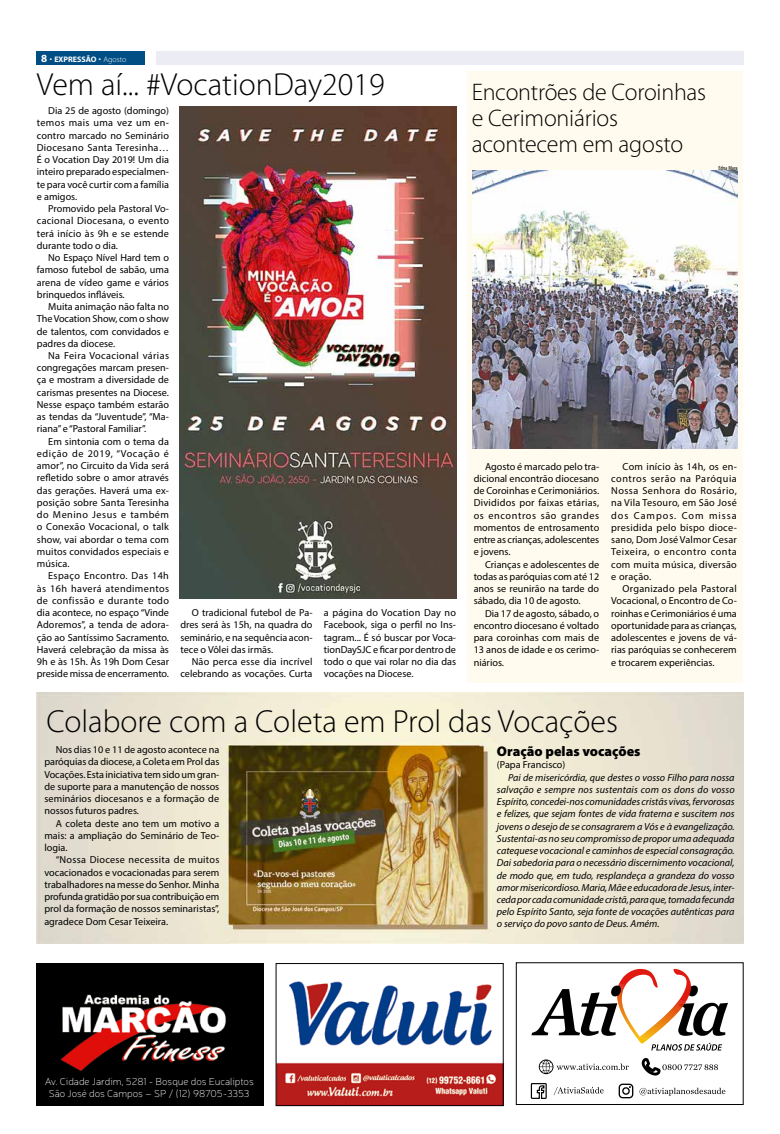
<style>
.page{position:relative;width:780px;height:1134px;background:#fff}
.page>*{position:absolute;margin:0;border:0;box-sizing:border-box;transform-origin:0 0}
.t1{font:300 32px "Myriad Pro";color:#000}
.t2{font:300 24px/26px "Myriad Pro";letter-spacing:-.01em;color:#000}
.t3{font:900 14px "Myriad Pro";color:#000}
.t4{font:10.2px/12.2px "Myriad Pro";color:#000;text-align:justify}
.t5{font:italic 10.2px/12.2px "Myriad Pro";color:#000;text-align:justify}
.t6{font:100 10.2px/12.2px "Neris";color:#fff;text-align:center}
.t7{font:700 8px "Myriad Pro";color:#fff}
.t8{font:condensed 6px "Myriad Pro";color:#000}
.s1{font-size:11px}
.s2{font-weight:300}
</style>
<div class="page">
<div style="left:36px;top:51px;width:109px;height:14px;background:#004e84"></div>
<div style="left:156px;top:51px;width:587px;height:14px;background:#ecedf4"></div>
<img style="left:37px;top:964px;width:227px;height:141px">
<img style="left:278px;top:981px;width:223px;height:123px">
<div style="left:276px;top:963px;width:227px;height:143px;border:1px solid #000"></div>
<svg style="left:531px;top:969px;width:197px;height:81px"></svg>
<svg style="left:641px;top:1058px;width:77px;height:18px"></svg>
<svg style="left:538px;top:1059px;width:90px;height:15px"></svg>
<svg style="left:530px;top:1083px;width:17px;height:16px"></svg>
<svg style="left:553px;top:1087px;width:50px;height:8px"></svg>
<svg style="left:618px;top:1083px;width:15px;height:15px"></svg>
<svg style="left:639px;top:1088px;width:86px;height:8px"></svg>
<div style="left:516px;top:962px;width:227px;height:143px;border:1px solid #000"></div>
<img style="left:179px;top:107px;width:277px;height:491px">
<div style="left:467px;top:71px;width:276px;height:611px;background:#fffcef"></div>
<img style="left:472px;top:170px;width:265px;height:278px">
<img style="left:37px;top:692px;width:706px;height:251px">
<p class="t7" style="left:41px;top:54px;width:87px"><span class="s1">8</span> EXPRESSÃO <span class="s2">Agosto</span></p>
<h1 class="t1" style="left:37px;top:65px;width:349px">Vem aí... #VocationDay2019</h1>
<p class="t4" style="left:37px;top:104px;width:134px;text-indent:11px">Dia 25 de agosto (domingo) temos mais uma vez um en&shy;contro marcado no Seminário Diocesano Santa Teresinha… É o Vocation Day 2019! Um dia inteiro preparado especialmen&shy;te para você curtir com a família e amigos.</p>
<p class="t4" style="left:37px;top:202px;width:134px;text-indent:11px">Promovido pela Pastoral Vo&shy;cacional Diocesana, o evento terá início às 9h e se estende durante todo o dia.</p>
<p class="t4" style="left:37px;top:251px;width:134px;text-indent:11px">No Espaço Nível Hard tem o famoso futebol de sabão, uma arena de vídeo game e vários brinquedos infláveis.</p>
<p class="t4" style="left:37px;top:300px;width:134px;text-indent:11px">Muita animação não falta no The Vocation Show, com o show de talentos, com convidados e padres da diocese.</p>
<p class="t4" style="left:37px;top:349px;width:134px;text-indent:11px">Na Feira Vocacional várias congregações marcam presen&shy;ça e mostram a diversidade de carismas presentes na Diocese.<br>Nesse espaço também estarão as tendas da “Juventude”, “Ma&shy;riana” e “Pastoral Familiar”.</p>
<p class="t4" style="left:37px;top:435px;width:134px;text-indent:11px">Em sintonia com o tema da edição de 2019, “Vocação é amor”, no Circuito da Vida será refletido sobre o amor através das gerações. Haverá uma ex&shy;posição sobre Santa Teresinha do Menino Jesus e também o Conexão Vocacional, o talk show, vai abordar o tema com muitos convidados especiais e música.</p>
<p class="t4" style="left:37px;top:570px;width:134px;text-indent:11px">Espaço Encontro. Das 14h às 16h haverá atendimentos de confissão e durante todo dia acontece, no espaço “Vinde Adoremos”, a tenda de adora&shy;ção ao Santíssimo Sacramento.<br>Haverá celebração da missa às 9h e às 15h. Às 19h Dom Cesar preside missa de encerramento.</p>
<p class="t4" style="left:180px;top:606px;width:134px;text-indent:11px">O tradicional futebol de Pa&shy;dres será às 15h, na quadra do seminário, e na sequência acon&shy;tece o Vôlei das irmãs.</p>
<p class="t4" style="left:180px;top:655px;width:134px;text-align:right">Não perca esse dia incrível celebrando as vocações. Curta</p>
<p class="t4" style="left:324px;top:606px;width:134px">a página do Vocation Day no Facebook, siga o perfil no Ins&shy;tagram... É só buscar por Voca&shy;tionDaySJC e ficar por dentro de todo o que vai rolar no dia das vocações na Diocese.</p>
<h2 class="t2" style="left:471px;top:79px;width:236px">Encontrões de Coroinhas e Cerimoniários acontecem em agosto</h2>
<p class="t8" style="left:718px;top:164px;width:21px">Edna Mara</p>
<p class="t4" style="left:473px;top:460px;width:127px;text-indent:11px">Agosto é marcado pelo tra&shy;dicional encontrão diocesano de Coroinhas e Cerimoniários.<br>Divididos por faixas etárias, os encontros são grandes momentos de entrosamento entre as crianças, adolescentes e jovens.</p>
<p class="t4" style="left:473px;top:558px;width:127px;text-indent:11px">Crianças e adolescentes de todas as paróquias com até 12 anos se reunirão na tarde do sábado, dia 10 de agosto.</p>
<p class="t4" style="left:473px;top:607px;width:127px;text-indent:11px">Dia 17 de agosto, sábado, o encontro diocesano é voltado para coroinhas com mais de 13 anos de idade e os cerimo&shy;niários.</p>
<p class="t4" style="left:611px;top:460px;width:127px;text-indent:11px">Com início às 14h, os en&shy;contros serão na Paróquia Nossa Senhora do Rosário, na Vila Tesouro, em São José dos Campos. Com missa presidida pelo bispo dioce&shy;sano, Dom José Valmor Cesar Teixeira, o encontro conta com muita música, diversão e oração.</p>
<p class="t4" style="left:611px;top:582px;width:127px;text-indent:11px">Organizado pela Pastoral Vocacional, o Encontro de Co&shy;roinhas e Cerimoniários é uma oportunidade para as crianças, adolescentes e jovens de vá&shy;rias paróquias se conhecerem e trocarem experiências.</p>
<h1 class="t1" style="left:46px;top:702px;width:573px">Colabore com a Coleta em Prol das Vocações</h1>
<p class="t4" style="left:44px;top:743px;width:176px;text-indent:11px">Nos dias 10 e 11 de agosto acontece na paróquias da diocese, a Coleta em Prol das Vocações. Esta iniciativa tem sido um gran&shy;de suporte para a manutenção de nossos seminários diocesanos e a formação de nossos futuros padres.</p>
<p class="t4" style="left:44px;top:817px;width:176px;text-indent:11px">A coleta deste ano tem um motivo a mais: a ampliação do Seminário de Teo&shy;logia.</p>
<p class="t4" style="left:44px;top:854px;width:176px;text-indent:11px">“Nossa Diocese necessita de muitos vocacionados e vocacionadas para serem trabalhadores na messe do Senhor. Minha profunda gratidão por sua contribuição em prol da formação de nossos seminaristas”, agradece Dom Cesar Teixeira.</p>
<h3 class="t3" style="left:497px;top:742px;width:145px">Oração pelas vocações</h3>
<p class="t4" style="left:497px;top:759px;width:70px">(Papa Francisco)</p>
<p class="t5" style="left:497px;top:771px;width:239px;text-indent:11px">Pai de misericórdia, que destes o vosso Filho para nossa salvação e sempre nos sustentais com os dons do vosso Espírito, concedei-nos comunidades cristãs vivas, fervorosas e felizes, que sejam fontes de vida fraterna e suscitem nos jovens o desejo de se consagrarem a Vós e à evangelização.<br>Sustentai-as no seu compromisso de propor uma adequada catequese vocacional e caminhos de especial consagração.<br>Dai sabedoria para o necessário discernimento vocacional, de modo que, em tudo, resplandeça a grandeza do vosso amor misericordioso. Maria, Mãe e educadora de Jesus, inter&shy;ceda por cada comunidade cristã, para que, tornada fecunda pelo Espírito Santo, seja fonte de vocações autênticas para o serviço do povo santo de Deus. Amém.</p>
<p class="t6" style="left:45px;top:1075px;width:210px">Av. Cidade Jardim, 5281 - Bosque dos Eucaliptos<br>São José dos Campos – SP / (12) 98705-3353</p>
</div>
